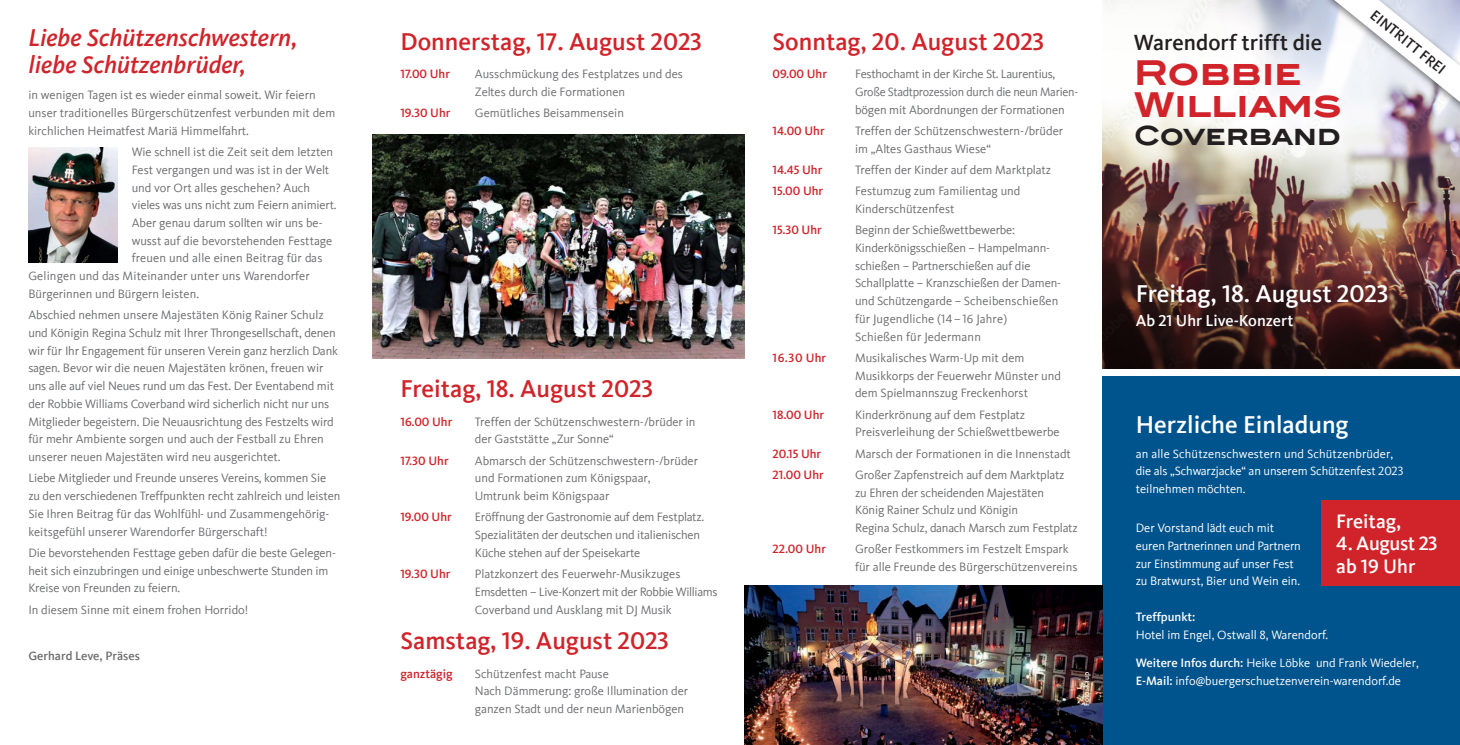
<style>
.page{position:relative;width:1460px;height:745px;background:#fff}
.page>*{position:absolute;margin:0;border:0;box-sizing:border-box;transform-origin:0 0}
.t1{font:700 34.12px/31.9px "Blair ITC";letter-spacing:-.005em;color:#d1232a;scale:.95 1}
.t2{font:700 26.25px "Blair ITC";letter-spacing:-.01em;color:#231f20;scale:.93 1}
.t3{font:500 25px "Kievit";color:#d1232a}
.t4{font:italic 500 25px/26.2px "Kievit";color:#d1232a}
.t5{font:500 25px "Kievit";color:#fff}
.t6{font:500 22.5px "Kievit";color:#231f20}
.t7{font:500 20px/22.5px "Kievit";letter-spacing:-.005em;color:#fff}
.t8{font:500 16.25px "Kievit";color:#fff}
.t9{font:500 15px "Kievit";color:#231f20}
.t10{font:12.5px/17.8px "Kievit";color:#6c6d70}
.t11{font:12.5px/17.8px "Kievit";color:#fff}
.t12{font:12.5px "Kievit Medium SC";color:#d1232a}
.t13{font:12.5px/17.8px "Kievit";letter-spacing:-.02em;color:#6c6d70}
.t14{font:500 12.5px "Kievit";color:#6c6d70}
.t15{font:500 12.5px "Kievit";color:#fff}
.t16{font:500 12.5px "Kievit";color:#d1232a}
.t17{font:500 7.5px "Kievit";color:#fff}
.s1{font-family:"Kievit Medium SC";font-weight:400}
.s2{font-family:"Kievit";font-weight:500}
.s3{font-family:"Kievit Regular SC"}
.s4{font-weight:500}
</style>
<div class="page">
<div style="left:1102px;top:376px;width:358px;height:368px;background:#00548e"></div>
<img style="left:1102px;top:0;width:358px;height:369px">
<img style="left:28px;top:147px;width:90px;height:115px">
<img style="left:372px;top:135px;width:372px;height:223px">
<img style="left:744px;top:585px;width:358px;height:159px">
<div style="left:1322px;top:0;width:138px;height:152px;background:#231f20;opacity:.6"></div>
<svg style="left:1334px;top:0;width:126px;height:102px"></svg>
<div style="left:1322px;top:500px;width:138px;height:85px;background:#d1232a"></div>
<h3 class="t4" style="left:28px;top:25px;width:271px">Liebe Schützenschwestern, liebe Schützenbrüder,</h3>
<p class="t10" style="left:28px;top:86px;width:308px">in wenigen Tagen ist es wieder einmal soweit. Wir feiern unser traditionelles Bürgerschützenfest verbunden mit dem kirchlichen Heimatfest Mariä Himmelfahrt.</p>
<p class="t10" style="left:132px;top:143px;width:203px">Wie schnell ist die Zeit seit dem letzten</p>
<p class="t10" style="left:132px;top:161px;width:199px">Fest vergangen und was ist in der Welt</p>
<p class="t10" style="left:132px;top:178px;width:180px">und vor Ort alles geschehen? Auch</p>
<p class="t10" style="left:132px;top:196px;width:206px">vieles was uns nicht zum Feiern animiert.</p>
<p class="t10" style="left:132px;top:214px;width:192px">Aber genau darum sollten wir uns be-</p>
<p class="t10" style="left:132px;top:232px;width:202px">wusst auf die bevorstehenden Festtage</p>
<p class="t10" style="left:132px;top:249px;width:192px">freuen und alle einen Beitrag für das</p>
<p class="t10" style="left:28px;top:267px;width:283px">Gelingen und das Miteinander unter uns Warendorfer</p>
<p class="t10" style="left:28px;top:285px;width:172px">Bürgerinnen und Bürgern leisten.</p>
<p class="t10" style="left:28px;top:306px;width:311px">Abschied nehmen unsere Majestäten König Rainer Schulz und Königin Regina Schulz mit Ihrer Throngesellschaft, denen wir für Ihr Engagement für unseren Verein ganz herzlich Dank sagen. Bevor wir die neuen Majestäten krönen, freuen wir uns alle auf viel Neues rund um das Fest. Der Eventabend mit der Robbie Williams Coverband wird sicherlich nicht nur uns Mitglieder begeistern. Die Neuausrichtung des Festzelts wird für mehr Ambiente sorgen und auch der Festball zu Ehren unserer neuen Majestäten wird neu ausgerichtet.</p>
<p class="t10" style="left:28px;top:469px;width:314px">Liebe Mitglieder und Freunde unseres Vereins, kommen Sie zu den verschiedenen Treffpunkten recht zahlreich und leisten Sie Ihren Beitrag für das Wohlfühl- und Zusammengehörig&shy;keitsgefühl unserer Warendorfer Bürgerschaft!</p>
<p class="t10" style="left:28px;top:543px;width:309px">Die bevorstehenden Festtage geben dafür die beste Gelegen&shy;heit sich einzubringen und einige unbeschwerte Stunden im<br>Kreise von Freunden zu feiern.</p>
<p class="t10" style="left:28px;top:600px;width:221px">In diesem Sinne mit einem frohen Horrido!</p>
<p class="t14" style="left:28px;top:648px;width:113px">Gerhard Leve, Präses</p>
<h3 class="t3" style="left:400px;top:27px;width:303px">Donnerstag, <span class="s1">17</span>. August <span class="s1">2023</span></h3>
<p class="t12" style="left:400px;top:67px;width:51px">17.00 <span class="s2">Uhr</span></p>
<p class="t10" style="left:475px;top:65px;width:210px">Ausschmückung des Festplatzes und des<br>Zeltes durch die Formationen</p>
<p class="t12" style="left:400px;top:106px;width:52px">19.30 <span class="s2">Uhr</span></p>
<p class="t10" style="left:475px;top:104px;width:151px">Gemütliches Beisammensein</p>
<h3 class="t3" style="left:400px;top:374px;width:254px">Freitag, <span class="s1">18</span>. August <span class="s1">2023</span></h3>
<p class="t12" style="left:400px;top:414px;width:53px">16.00 <span class="s2">Uhr</span></p>
<p class="t10" style="left:475px;top:412px;width:222px">Treffen der Schützenschwestern-/brüder in der Gaststätte „Zur Sonne“</p>
<p class="t12" style="left:400px;top:453px;width:50px">17.30 <span class="s2">Uhr</span></p>
<p class="t10" style="left:475px;top:451px;width:225px">Abmarsch der Schützenschwestern-/brüder und Formationen zum Königspaar,<br>Umtrunk beim Königspaar</p>
<p class="t12" style="left:400px;top:510px;width:53px">19.00 <span class="s2">Uhr</span></p>
<p class="t10" style="left:475px;top:508px;width:231px">Eröffnung der Gastronomie auf dem Festplatz.<br>Spezialitäten der deutschen und italienischen<br>Küche stehen auf der Speisekarte</p>
<p class="t12" style="left:400px;top:566px;width:52px">19.30 <span class="s2">Uhr</span></p>
<p class="t10" style="left:475px;top:565px;width:244px">Platzkonzert des Feuerwehr-Musikzuges<br>Emsdetten – Live-Konzert mit der Robbie Williams<br>Coverband und Ausklang mit DJ Musik</p>
<h3 class="t3" style="left:400px;top:626px;width:270px">Samstag, <span class="s1">19</span>. August <span class="s1">2023</span></h3>
<p class="t16" style="left:400px;top:665px;width:54px">ganztägig</p>
<p class="t10" style="left:475px;top:664px;width:215px">Schützenfest macht Pause<br>Nach Dämmerung: große Illumination der ganzen Stadt und der neun Marienbögen</p>
<h3 class="t3" style="left:772px;top:27px;width:273px">Sonntag, <span class="s1">20</span>. August <span class="s1">2023</span></h3>
<p class="t12" style="left:772px;top:67px;width:56px">09.00 <span class="s2">Uhr</span></p>
<p class="t13" style="left:855px;top:65px;width:224px">Festhochamt in der Kirche St. Laurentius,<br>Große Stadtprozession durch die neun Marien&shy;bögen mit Abordnungen der Formationen</p>
<p class="t12" style="left:772px;top:123px;width:54px">14.00 <span class="s2">Uhr</span></p>
<p class="t10" style="left:855px;top:122px;width:210px">Treffen der Schützenschwestern-/brüder im „Altes Gasthaus Wiese“</p>
<p class="t12" style="left:772px;top:162px;width:51px">14.45 <span class="s2">Uhr</span></p>
<p class="t10" style="left:855px;top:161px;width:197px">Treffen der Kinder auf dem Marktplatz</p>
<p class="t12" style="left:772px;top:184px;width:52px">15.00 <span class="s2">Uhr</span></p>
<p class="t10" style="left:855px;top:182px;width:167px">Festumzug zum Familientag und<br>Kinderschützenfest</p>
<p class="t12" style="left:772px;top:223px;width:51px">15.30 <span class="s2">Uhr</span></p>
<p class="t10" style="left:855px;top:221px;width:207px">Beginn der Schießwettbewerbe:<br>Kinderkönigsschießen – Hampelmann&shy;schießen – Partnerschießen auf die Schallplatte – Kranzschießen der Damen&shy;und Schützengarde – Scheibenschießen für Jugendliche (<span class="s3">14</span> – <span class="s3">16</span> Jahre)<br>Schießen für Jedermann</p>
<p class="t12" style="left:772px;top:350px;width:55px">16.30 <span class="s2">Uhr</span></p>
<p class="t10" style="left:855px;top:349px;width:207px">Musikalisches Warm-Up mit dem<br>Musikkorps der Feuerwehr Münster und dem Spielmannszug Freckenhorst</p>
<p class="t12" style="left:772px;top:407px;width:53px">18.00 <span class="s2">Uhr</span></p>
<p class="t10" style="left:855px;top:405px;width:206px">Kinderkrönung auf dem Festplatz<br>Preisverleihung der Schießwettbewerbe</p>
<p class="t12" style="left:772px;top:446px;width:50px">20.15 <span class="s2">Uhr</span></p>
<p class="t10" style="left:855px;top:444px;width:217px">Marsch der Formationen in die Innenstadt</p>
<p class="t12" style="left:772px;top:467px;width:53px">21.00 <span class="s2">Uhr</span></p>
<p class="t10" style="left:855px;top:465px;width:224px">Großer Zapfenstreich auf dem Marktplatz zu Ehren der scheidenden Majestäten<br>König Rainer Schulz und Königin<br>Regina Schulz, danach Marsch zum Festplatz</p>
<p class="t12" style="left:772px;top:541px;width:55px">22.00 <span class="s2">Uhr</span></p>
<p class="t10" style="left:855px;top:540px;width:224px">Großer Festkommers im Festzelt Emspark für alle Freunde des Bürgerschützenvereins</p>
<p class="t17" style="left:1082px;top:705px;width:36px;rotate:-90deg">Foto: Kaup</p>
<h3 class="t6" style="left:1134px;top:29px;width:190px">Warendorf trifft die</h3>
<h1 class="t1" style="left:1134px;top:56px;width:220px">Robbie<br>Williams</h1>
<h2 class="t2" style="left:1134px;top:119px;width:224px">Coverband</h2>
<p class="t9" style="left:1378px;top:6px;width:94px;rotate:39deg">EINTRITT FREI</p>
<h3 class="t5" style="left:1136px;top:278px;width:254px">Freitag, <span class="s1">18</span>. August <span class="s1">2023</span></h3>
<h3 class="t8" style="left:1136px;top:311px;width:159px">Ab <span class="s1">21</span> Uhr Live-Konzert</h3>
<h3 class="t5" style="left:1136px;top:410px;width:215px">Herzliche Einladung</h3>
<p class="t11" style="left:1136px;top:444px;width:269px">an alle Schützenschwestern und Schützenbrüder, die als „Schwarzjacke“ an unserem Schützenfest <span class="s3">2023 </span>teilnehmen möchten.</p>
<p class="t11" style="left:1136px;top:519px;width:167px">Der Vorstand lädt euch mit euren Partnerinnen und Partnern zur Einstimmung auf unser Fest zu Bratwurst, Bier und Wein ein.</p>
<p class="t15" style="left:1136px;top:609px;width:61px">Treffpunkt:</p>
<p class="t11" style="left:1136px;top:625px;width:194px">Hotel im Engel, Ostwall 8, Warendorf.</p>
<p class="t11" style="left:1136px;top:653px;width:285px"><span class="s4">Weitere Infos durch:</span> Heike Löbke und Frank Wiedeler,<br><span class="s4">E-Mail:</span> info@buergerschuetzenverein-warendorf.de</p>
<h3 class="t7" style="left:1336px;top:509px;width:66px">Freitag,</h3>
<h3 class="t7" style="left:1336px;top:532px;width:103px"><span class="s1">4</span>. August <span class="s1">23 </span>ab <span class="s1">19</span> Uhr</h3>
</div>
